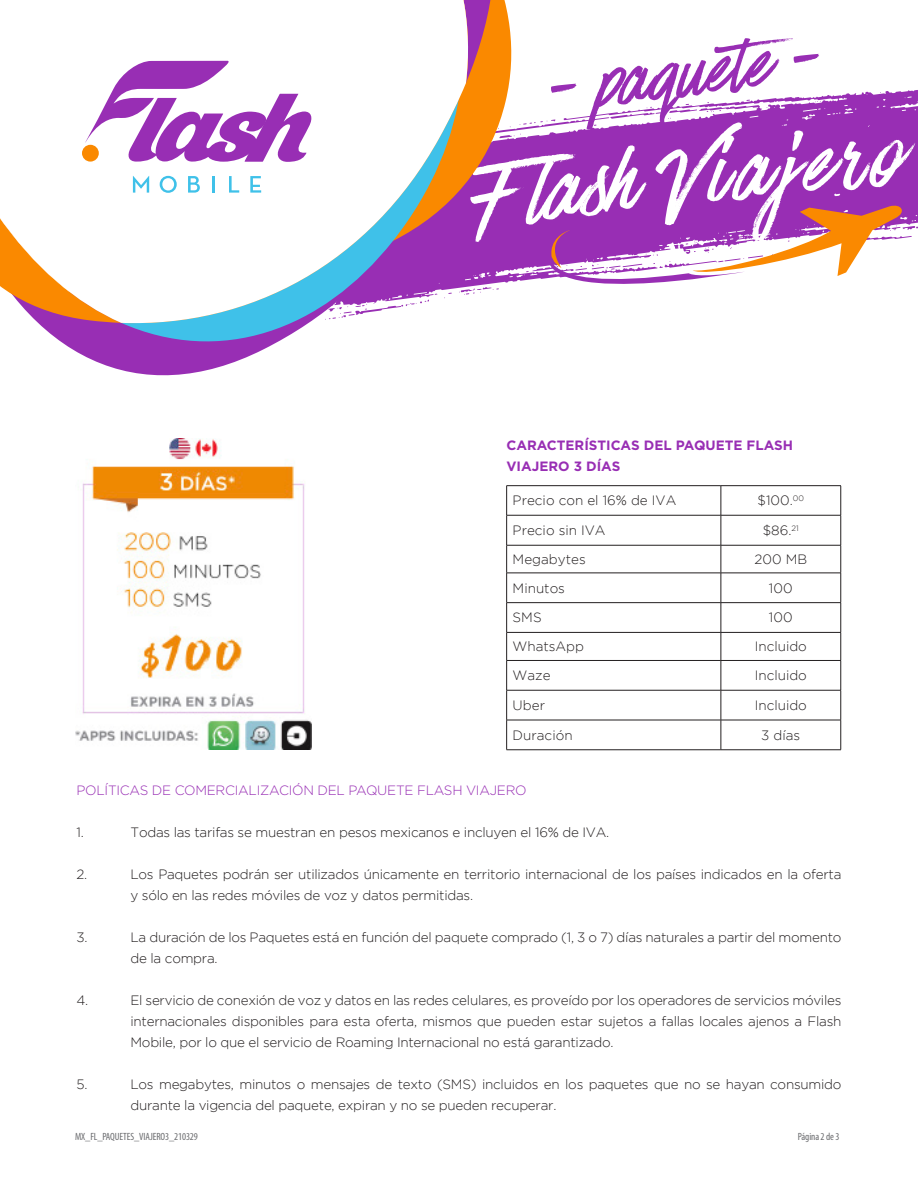
<style>
.page{position:relative;width:918px;height:1188px;background:#fff}
.page>*{position:absolute;margin:0;border:0;box-sizing:border-box;transform-origin:0 0}
.t1{font:italic 105px "Have Heart One";color:#fff}
.t2{font:italic 87.3px "Have Heart One";color:#982eb4}
.t3{font:300 13.5px/21px "Gotham";letter-spacing:-.02em;color:#231f20}
.t4{font:300 13.5px "Gotham";color:#231f20}
.t5{font:300 13.5px "Gotham";letter-spacing:-.02em;color:#982eb4}
.t6{font:700 13.5px "Gotham";color:#982eb4}
.t7{font:condensed 10.5px "Myriad Pro";letter-spacing:-.01em;color:#6c6d70}
</style>
<div class="page">
<svg style="left:44px;top:328px;width:178px;height:48px;fill:#982eb4"></svg>
<svg style="left:121px;top:328px;width:180px;height:38px;fill:#982eb4"></svg>
<svg style="left:0;top:0;width:907px;height:324px"></svg>
<hr style="left:506px;top:485px;width:215px;height:1px;background:#231f20">
<svg style="left:506px;top:486px;width:1px;height:29px"></svg>
<hr style="left:721px;top:485px;width:120px;height:1px;background:#231f20">
<svg style="left:721px;top:486px;width:1px;height:29px"></svg>
<svg style="left:841px;top:486px;width:1px;height:29px"></svg>
<hr style="left:506px;top:515px;width:215px;height:1px;background:#231f20">
<hr style="left:506px;top:515px;width:1px;height:30px;background:#231f20">
<hr style="left:721px;top:515px;width:120px;height:1px;background:#231f20">
<hr style="left:721px;top:515px;width:1px;height:30px;background:#231f20">
<hr style="left:841px;top:515px;width:1px;height:30px;background:#231f20">
<hr style="left:506px;top:545px;width:215px;height:1px;background:#231f20">
<hr style="left:721px;top:545px;width:120px;height:1px;background:#231f20">
<hr style="left:506px;top:573px;width:215px;height:1px;background:#231f20">
<hr style="left:721px;top:573px;width:120px;height:1px;background:#231f20">
<hr style="left:506px;top:602px;width:215px;height:1px;background:#231f20">
<hr style="left:721px;top:602px;width:120px;height:1px;background:#231f20">
<hr style="left:506px;top:632px;width:215px;height:1px;background:#231f20">
<hr style="left:721px;top:632px;width:120px;height:1px;background:#231f20">
<hr style="left:506px;top:660px;width:215px;height:1px;background:#231f20">
<svg style="left:506px;top:545px;width:1px;height:145px"></svg>
<hr style="left:721px;top:660px;width:120px;height:1px;background:#231f20">
<svg style="left:721px;top:545px;width:1px;height:145px"></svg>
<svg style="left:841px;top:545px;width:1px;height:145px"></svg>
<hr style="left:506px;top:690px;width:215px;height:1px;background:#231f20">
<hr style="left:506px;top:690px;width:1px;height:30px;background:#231f20">
<hr style="left:721px;top:690px;width:120px;height:1px;background:#231f20">
<hr style="left:721px;top:690px;width:1px;height:30px;background:#231f20">
<hr style="left:841px;top:690px;width:1px;height:30px;background:#231f20">
<hr style="left:506px;top:720px;width:215px;height:1px;background:#231f20">
<hr style="left:506px;top:720px;width:1px;height:30px;background:#231f20">
<hr style="left:721px;top:720px;width:120px;height:1px;background:#231f20">
<hr style="left:721px;top:720px;width:1px;height:30px;background:#231f20">
<hr style="left:841px;top:720px;width:1px;height:30px;background:#231f20">
<hr style="left:506px;top:750px;width:215px;height:1px;background:#231f20">
<hr style="left:721px;top:750px;width:120px;height:1px;background:#231f20">
<img style="left:75px;top:438px;width:236px;height:312px">
<h2 class="t2" style="left:536px;top:43px;width:277px;rotate:-7deg">- paquete -</h2>
<h1 class="t1" style="left:458px;top:143px;width:436px;rotate:-6deg">F lash Viajero</h1>
<p class="t6" style="left:506px;top:437px;width:288px">CARACTERÍSTICAS DEL PAQUETE FLASH</p>
<p class="t6" style="left:506px;top:458px;width:115px">VIAJERO 3 DÍAS</p>
<p class="t4" style="left:513px;top:493px;width:165px">Precio con el 16% de IVA</p>
<p class="t3" style="left:758px;top:490px;width:48px">$100.<sup>00</sup></p>
<p class="t4" style="left:513px;top:523px;width:94px">Precio sin IVA</p>
<p class="t3" style="left:763px;top:520px;width:38px">$86.<sup>21</sup></p>
<p class="t4" style="left:513px;top:552px;width:75px">Megabytes</p>
<p class="t3" style="left:754px;top:549px;width:54px">200 MB</p>
<p class="t4" style="left:513px;top:581px;width:54px">Minutos</p>
<p class="t3" style="left:769px;top:577px;width:25px">100</p>
<p class="t3" style="left:513px;top:607px;width:30px">SMS</p>
<p class="t3" style="left:769px;top:607px;width:25px">100</p>
<p class="t4" style="left:513px;top:639px;width:73px">WhatsApp</p>
<p class="t4" style="left:755px;top:639px;width:54px">Incluido</p>
<p class="t3" style="left:513px;top:665px;width:39px">Waze</p>
<p class="t4" style="left:755px;top:668px;width:54px">Incluido</p>
<p class="t3" style="left:513px;top:695px;width:34px">Uber</p>
<p class="t4" style="left:755px;top:698px;width:54px">Incluido</p>
<p class="t4" style="left:513px;top:728px;width:61px">Duración</p>
<p class="t3" style="left:761px;top:724px;width:41px">3 días</p>
<p class="t5" style="left:77px;top:783px;width:452px">POLÍTICAS DE COMERCIALIZACIÓN DEL PAQUETE FLASH VIAJERO</p>
<p class="t3" style="left:77px;top:821px;width:9px">1.</p>
<p class="t3" style="left:131px;top:821px;width:480px">Todas las tarifas se muestran en pesos mexicanos e incluyen el 16% de IVA.</p>
<p class="t3" style="left:77px;top:863px;width:12px">2.</p>
<p class="t3" style="left:131px;top:863px;width:712px">Los Paquetes podrán ser utilizados únicamente en territorio internacional de los países indicados en la oferta y sólo en las redes móviles de voz y datos permitidas.</p>
<p class="t3" style="left:77px;top:926px;width:13px">3.</p>
<p class="t3" style="left:131px;top:926px;width:712px">La duración de los Paquetes está en función del paquete comprado (1, 3 o 7) días naturales a partir del momento de la compra.</p>
<p class="t3" style="left:77px;top:989px;width:13px">4.</p>
<p class="t3" style="left:131px;top:989px;width:712px;text-align:justify">El servicio de conexión de voz y datos en las redes celulares, es proveído por los operadores de servicios móviles internacionales disponibles para esta oferta, mismos que pueden estar sujetos a fallas locales ajenos a Flash Mobile, por lo que el servicio de Roaming Internacional no está garantizado.</p>
<p class="t3" style="left:77px;top:1073px;width:13px">5.</p>
<p class="t3" style="left:131px;top:1073px;width:712px">Los megabytes, minutos o mensajes de texto (SMS) incluidos en los paquetes que no se hayan consumido durante la vigencia del paquete, expiran y no se pueden recuperar.</p>
<p class="t7" style="left:75px;top:1130px;width:124px">MX_FL_PAQUETES_VIAJERO3_210329</p>
<p class="t7" style="left:798px;top:1130px;width:43px">Página 2 de 3</p>
</div>
